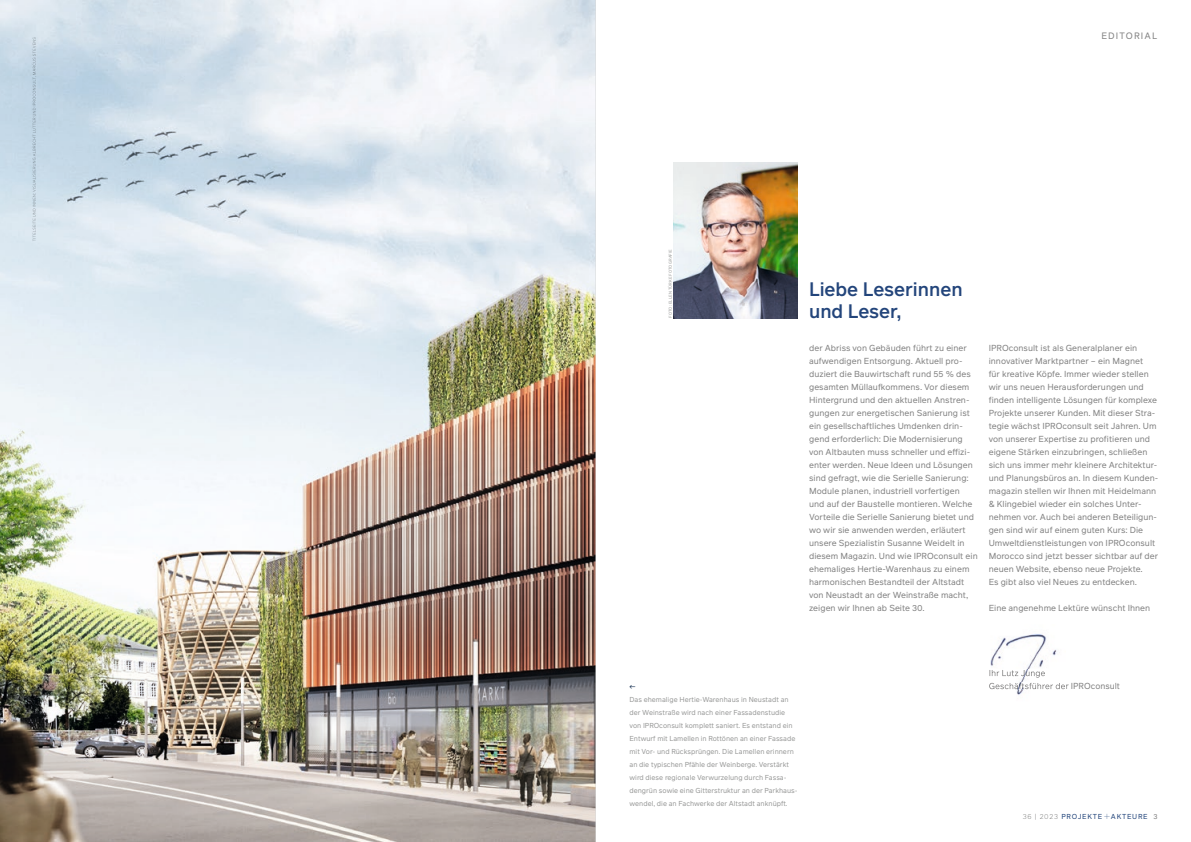
<style>
.page{position:relative;width:1191px;height:842px;background:#fff}
.page>*{position:absolute;margin:0;border:0;box-sizing:border-box;transform-origin:0 0}
.t1{font:500 19px/22px "Infra";color:#23457b}
.t2{font:9px "Infra";letter-spacing:.125em;color:#828282}
.t3{font:8.5px/13px "Infra";color:#828282}
.t4{font:7px/13px "Infra";color:#999a99}
.t5{font:7px "Infra";letter-spacing:.105em;color:#23457b}
.t6{font:7px "Infra";color:#0e284b}
.t7{font:4px "Infra";letter-spacing:.03em;color:#999a99}
.s1{font-weight:200;color:#4e4f4e}
.s2{font-weight:100;font-size:13px}
.s3{color:#828282}
</style>
<div class="page">
<img style="left:990px;top:634px;width:74px;height:61px">
<img style="left:989px;top:670px;width:56px;height:8px">
<img style="left:989px;top:683px;width:76px;height:6px">
<img style="left:673px;top:163px;width:124px;height:155px">
<img style="left:0;top:0;width:595px;height:842px">
<img style="left:33px;top:37px;width:3px;height:204px">
<p class="t2" style="left:1101px;top:29px;width:57px">EDITORIAL</p>
<p class="t7" style="left:667px;top:318px;width:70px;rotate:-90deg">FOTO: ELLEN TÜRKE FOTOGRAFIE</p>
<h1 class="t1" style="left:809px;top:277px;width:155px">Liebe Leserinnen und Leser,</h1>
<p class="t3" style="left:809px;top:341px;width:170px">der Abriss von Gebäuden führt zu einer aufwendigen Entsorgung. Aktuell pro&shy;duziert die Bauwirtschaft rund 55 % des gesamten Müllaufkommens. Vor diesem Hintergrund und den aktuellen Anstren&shy;gungen zur energetischen Sanierung ist ein gesellschaftliches Umdenken drin&shy;gend erforderlich: Die Modernisierung von Altbauten muss schneller und effizi&shy;enter werden. Neue Ideen und Lösungen sind gefragt, wie die Serielle Sanierung:<br>Module planen, industriell vorfertigen<br>und auf der Baustelle montieren. Welche Vorteile die Serielle Sanierung bietet und wo wir sie anwenden werden, erläutert unsere Spezialistin Susanne Weidelt in diesem Magazin. Und wie IPROconsult ein ehemaliges Hertie-Warenhaus zu einem harmonischen Bestandteil der Altstadt von Neustadt an der Weinstraße macht, zeigen wir Ihnen ab Seite 30.</p>
<p class="t3" style="left:988px;top:341px;width:171px">IPROconsult ist als Generalplaner ein innovativer Marktpartner – ein Magnet<br>für kreative Köpfe. Immer wieder stellen wir uns neuen Herausforderungen und finden intelligente Lösungen für komplexe Projekte unserer Kunden. Mit dieser Stra&shy;tegie wächst IPROconsult seit Jahren. Um von unserer Expertise zu profitieren und eigene Stärken einzubringen, schließen sich uns immer mehr kleinere Architektur&shy;und Planungsbüros an. In diesem Kunden&shy;magazin stellen wir Ihnen mit Heidelmann &amp; Klingebiel wieder ein solches Unter&shy;nehmen vor. Auch bei anderen Beteiligun&shy;gen sind wir auf einem guten Kurs: Die Umweltdienstleistungen von IPROconsult Morocco sind jetzt besser sichtbar auf der neuen Website, ebenso neue Projekte.<br>Es gibt also viel Neues zu entdecken.</p>
<p class="t3" style="left:988px;top:601px;width:163px">Eine angenehme Lektüre wünscht Ihnen</p>
<p class="t6" style="left:629px;top:682px;width:8px">←</p>
<p class="t4" style="left:629px;top:693px;width:170px">Das ehemalige Hertie-Warenhaus in Neustadt an der Weinstraße wird nach einer Fassadenstudie von IPROconsult komplett saniert. Es entstand ein Entwurf mit Lamellen in Rottönen an einer Fassade mit Vor- und Rücksprüngen. Die Lamellen erinnern an die typischen Pfähle der Weinberge. Verstärkt wird diese regionale Verwurzelung durch Fassa&shy;dengrün sowie eine Gitterstruktur an der Parkhaus&shy;wendel, die an Fachwerke der Altstadt anknüpft.</p>
<p class="t5" style="left:1022px;top:812px;width:136px"><span class="s1">36 | 2023</span> PROJEKTE<span class="s2">+</span>AKTEURE <span class="s3">3</span></p>
</div>
